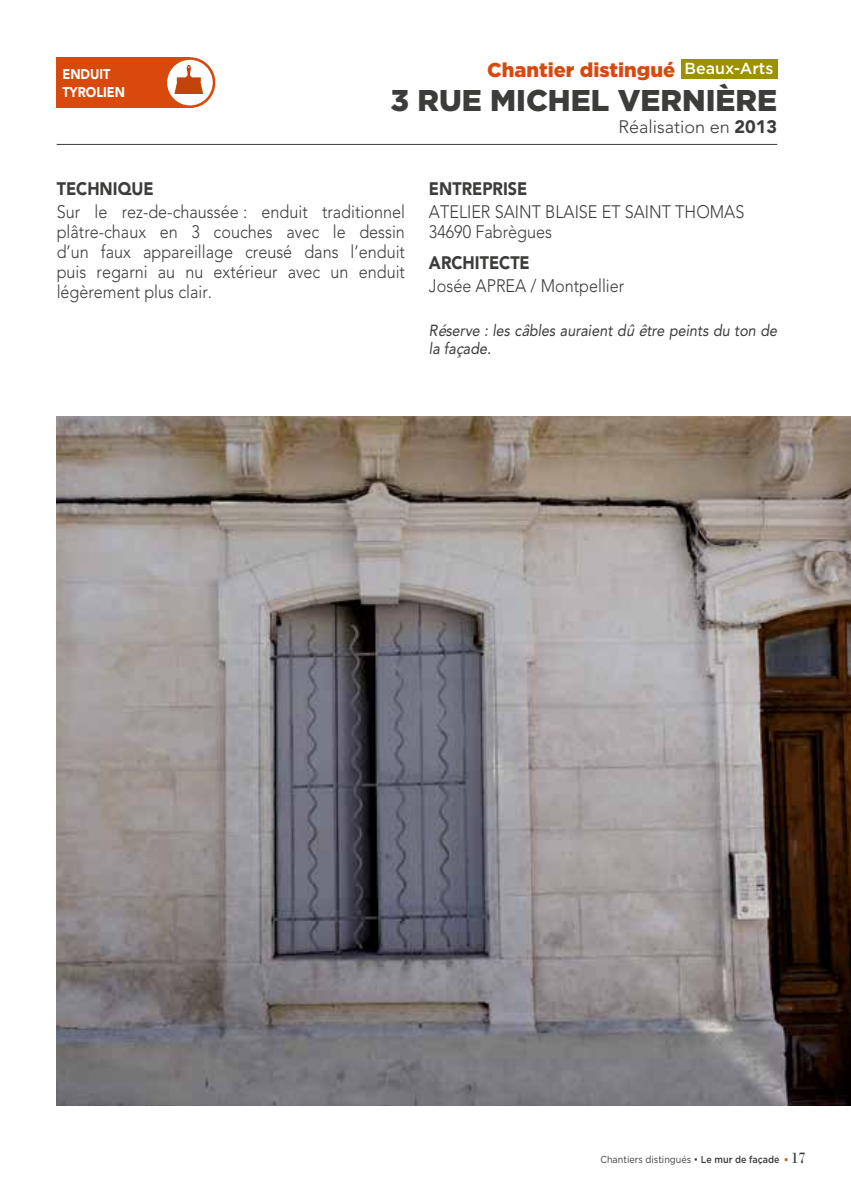
<style>
.page{position:relative;width:851px;height:1191px;background:#fff}
.page>*{position:absolute;margin:0;border:0;box-sizing:border-box;transform-origin:0 0}
.t1{font:900 30px "Gotham";color:#3c3c3b}
.t2{font:900 20px "Gotham";color:#d7490c}
.t3{font:300 18px/20px "Avenir";color:#3c3c3b;text-align:justify;scale:.9 1}
.t4{font:18px "Avenir Black 3";color:#3c3c3b;scale:.9 1}
.t5{font:300 18px "Avenir";color:#3c3c3b}
.t6{font:16px/18px "Avenir Regular 2";color:#3c3c3b;scale:.9 1}
.t7{font:14px/17.8px "Avenir Black 3";color:#fff;scale:.9 1}
.t8{font:10px "Gotham";color:#3c3c3b;scale:.9 1}
.s1{font-weight:500;font-size:16px;color:#fff}
.s2{font-family:"Avenir Black 3";font-weight:400}
.s3{font-weight:500}
.s4{font-family:"Bodoni";color:#dc5d22}
.s5{font-family:"Bodoni";font-size:16px}
</style>
<div class="page">
<img style="left:57px;top:417px;width:793px;height:689px">
<hr style="left:57px;top:144px;width:720px;height:1px;background:#3c3c3b">
<div style="left:680px;top:59px;width:97px;height:20px;background:#9d9100"></div>
<div style="left:57px;top:57px;width:133px;height:51px;background:#d7490c"></div>
<div style="left:166px;top:59px;width:48px;height:48px;background:#fff;border-radius:50%"></div>
<svg style="left:174px;top:65px;width:29px;height:29px"></svg>
<div style="left:164px;top:57px;width:51px;height:51px;border:3px solid #d7490c;border-radius:50%"></div>
<p class="t7" style="left:62px;top:65px;width:71px">ENDUIT<br>TYROLIEN</p>
<p class="t2" style="left:487px;top:56px;width:288px">Chantier distingué <span class="s1">Beaux-Arts</span></p>
<h1 class="t1" style="left:390px;top:79px;width:388px">3 RUE MICHEL VERNIÈRE</h1>
<p class="t5" style="left:618px;top:116px;width:160px">Réalisation en <span class="s2">2013</span></p>
<p class="t4" style="left:57px;top:178px;width:109px">TECHNIQUE</p>
<p class="t3" style="left:57px;top:202px;width:388px">Sur le rez-de-chaussée : enduit traditionnel plâtre-chaux en 3 couches avec le dessin d’un faux appareillage creusé dans l’enduit puis regarni au nu extérieur avec un enduit légèrement plus clair.</p>
<p class="t4" style="left:429px;top:178px;width:111px">ENTREPRISE</p>
<p class="t3" style="left:429px;top:202px;width:352px">ATELIER SAINT BLAISE ET SAINT THOMAS<br>34690 Fabrègues</p>
<p class="t4" style="left:429px;top:252px;width:113px">ARCHITECTE</p>
<p class="t3" style="left:429px;top:276px;width:218px">Josée APREA / Montpellier</p>
<p class="t6" style="left:429px;top:321px;width:388px">Réserve : les câbles auraient dû être peints du ton de la façade.</p>
<p class="t8" style="left:600px;top:1153px;width:229px">Chantiers distingués • <span class="s3">Le mur de façade</span> <span class="s4">•</span> <span class="s5">17</span></p>
</div>
